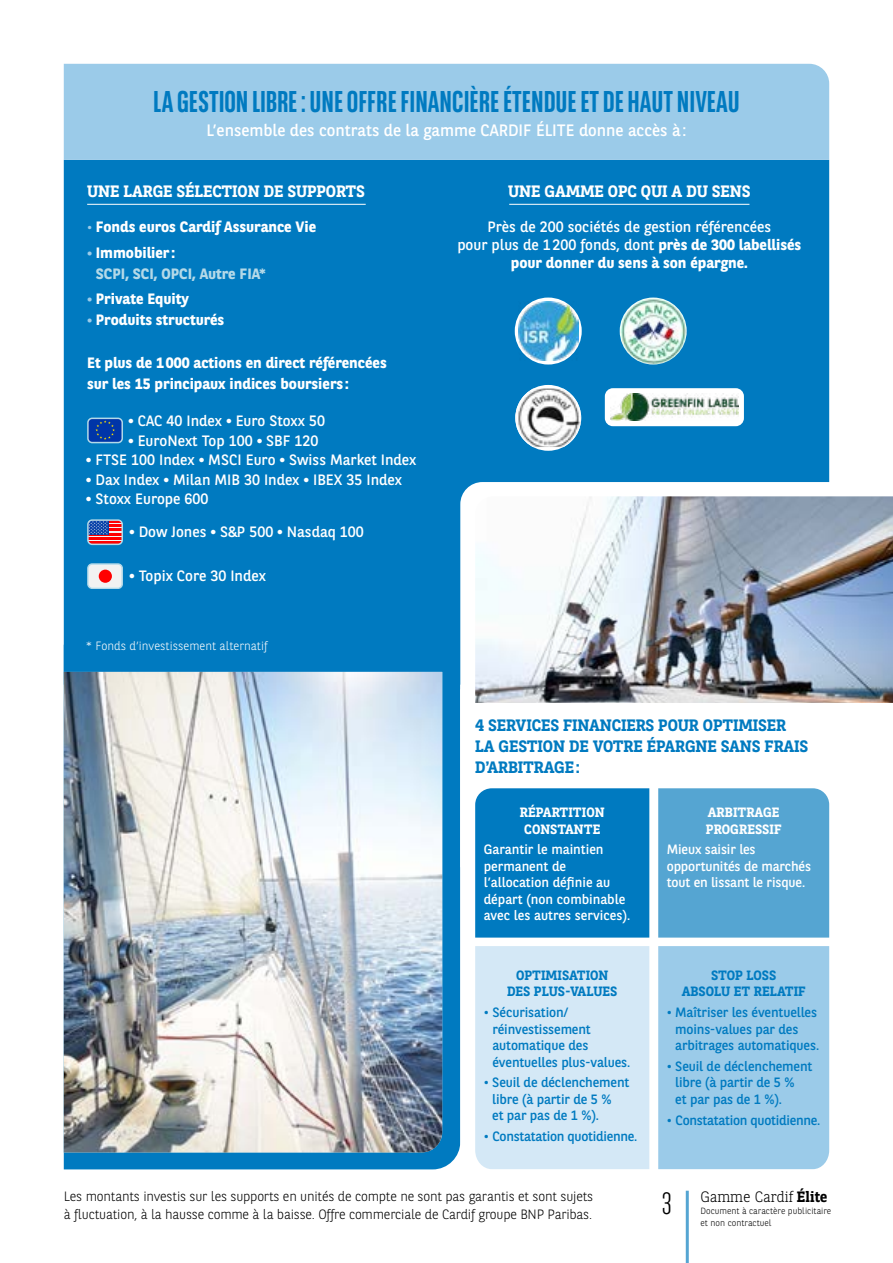
<style>
.page{position:relative;width:893px;height:1263px;background:#fff}
.page>*{position:absolute;margin:0;border:0;box-sizing:border-box;transform-origin:0 0}
.t1{font:300 30.75px "BNPP Sans Condensed";color:#000}
.t2{font:700 30px "BNPP Sans Condensed";color:#007ac0}
.t3{font:700 16.5px/21px "BNPP Slab Serif";letter-spacing:-.01em;color:#007ac0}
.t4{font:16.5px "BNPP Sans";color:#fff}
.t5{font:700 16.5px "BNPP Slab Serif";letter-spacing:-.01em;color:#fff}
.t6{font:15px/18px "BNPP Sans";color:#fff;text-align:center}
.t7{font:700 15px/21px "BNPP Sans";color:#fff}
.t8{font:700 15px/21px "BNPP Sans";color:#b4d9e8}
.t9{font:300 15px "BNPP Slab Serif";color:#000}
.t10{font:13.5px/16.5px "BNPP Sans";letter-spacing:-.01em;color:#007ac0}
.t11{font:300 13.5px/18px "BNPP Sans";letter-spacing:-.015em;color:#000}
.t12{font:13.5px/16.5px "BNPP Sans";color:#fff}
.t13{font:700 13.5px/16.5px "BNPP Slab Serif";color:#007ac0;text-align:center}
.t14{font:700 13.5px/16.5px "BNPP Slab Serif";color:#fff;text-align:center}
.t15{font:300 12px "BNPP Sans";color:#fff}
.t16{font:300 9px/12px "BNPP Sans";color:#000}
.s1{font-weight:400;font-size:13.5px;color:#9bcbe9}
.s2{font-size:13.5px;color:#9bcbe9}
.s3{color:#fff}
.s4{font-weight:700}
</style>
<div class="page">
<hr style="left:686px;top:1191px;width:3px;height:72px;background:#55a5d2">
<div style="left:64px;top:160px;width:765px;height:485px;background:#007ac0"></div>
<svg style="left:64px;top:645px;width:396px;height:524px;background:#0c7fc1"></svg>
<svg style="left:460px;top:482px;width:369px;height:207px"></svg>
<svg style="left:460px;top:689px;width:370px;height:481px"></svg>
<div style="left:475px;top:946px;width:174px;height:223px;background:#d4e8f6"></div>
<div style="left:475px;top:788px;width:174px;height:149px;background:#007ac0"></div>
<div style="left:658px;top:946px;width:171px;height:223px;background:#9bcbe9"></div>
<div style="left:658px;top:788px;width:171px;height:149px;background:#55a5d2"></div>
<div style="left:64px;top:64px;width:765px;height:96px;background:#9bcbe9"></div>
<hr style="left:87px;top:204px;width:279px;height:1px;background:#fff">
<hr style="left:509px;top:204px;width:240px;height:1px;background:#fff">
<img style="left:620px;top:298px;width:67px;height:66px;border-radius:33px">
<svg style="left:515px;top:298px;width:67px;height:66px"></svg>
<img style="left:518px;top:301px;width:60px;height:60px">
<svg style="left:515px;top:385px;width:66px;height:66px"></svg>
<img style="left:515px;top:389px;width:66px;height:58px">
<div style="left:605px;top:388px;width:139px;height:38px;background:#fff;border-radius:8px"></div>
<img style="left:610px;top:393px;width:128px;height:27px">
<img style="left:64px;top:672px;width:378px;height:480px">
<hr style="left:88px;top:544px;width:34px;height:1px;background:#f2f2f2">
<svg style="left:90px;top:522px;width:30px;height:20px"></svg>
<div style="left:87px;top:519px;width:36px;height:26px;border:2px solid #b4d9e8;border-radius:4px"></div>
<svg style="left:88px;top:418px;width:34px;height:25px"></svg>
<div style="left:87px;top:418px;width:36px;height:25px;border:2px solid #b4d9e8;border-radius:4px"></div>
<svg style="left:90px;top:566px;width:30px;height:20px"></svg>
<div style="left:99px;top:570px;width:13px;height:13px;background:#f00;border-radius:50%"></div>
<div style="left:87px;top:563px;width:36px;height:26px;border:2px solid #b4d9e8;border-radius:4px"></div>
<img style="left:475px;top:496px;width:418px;height:207px">
<h2 class="t2" style="left:153px;top:84px;width:588px">LA GESTION LIBRE: UNE OFFRE FINANCIÈRE ÉTENDUE ET DE HAUT NIVEAU</h2>
<p class="t4" style="left:206px;top:119px;width:482px">L’ensemble des contrats de la gamme CARDIF ÉLITE donne accès à:</p>
<p class="t5" style="left:87px;top:180px;width:279px">UNE LARGE SÉLECTION DE SUPPORTS</p>
<p class="t5" style="left:508px;top:180px;width:244px">UNE GAMME OPC QUI A DU SENS</p>
<p class="t7" style="left:87px;top:216px;width:231px"><span class="s1">•</span> Fonds euros Cardif Assurance Vie</p>
<p class="t8" style="left:96px;top:241px;width:172px;text-indent:-9px"><span class="s2">•</span> <span class="s3">Immobilier :<br></span>SCPI, SCI, OPCI, Autre FIA*</p>
<p class="t7" style="left:87px;top:287px;width:103px"><span class="s2">•</span> Private Equity</p>
<p class="t7" style="left:87px;top:308px;width:139px"><span class="s2">•</span> Produits structurés</p>
<p class="t6" style="left:457px;top:217px;width:345px">Près de 200 sociétés de gestion référencées<br>pour plus de 1200 fonds, dont <span class="s4">près de 300 labellisés pour donner du sens à son épargne.</span></p>
<p class="t7" style="left:87px;top:351px;width:301px">Et plus de 1000 actions en direct référencées sur les 15 principaux indices boursiers :</p>
<p class="t6" style="left:128px;top:412px;width:198px"><span class="s4">•</span> CAC 40 Index <span class="s4">•</span> Euro Stoxx 50</p>
<p class="t6" style="left:128px;top:431px;width:192px"><span class="s4">•</span> EuroNext Top 100 <span class="s4">•</span> SBF 120</p>
<p class="t6" style="left:86px;top:451px;width:332px"><span class="s4">•</span> FTSE 100 Index <span class="s4">•</span> MSCI Euro <span class="s4">•</span> Swiss Market Index</p>
<p class="t6" style="left:86px;top:470px;width:318px"><span class="s4">•</span> Dax Index <span class="s4">•</span> Milan MIB 30 Index <span class="s4">•</span> IBEX 35 Index</p>
<p class="t6" style="left:86px;top:490px;width:124px"><span class="s4">•</span> Stoxx Europe 600</p>
<p class="t6" style="left:129px;top:522px;width:236px"><span class="s4">•</span> Dow Jones <span class="s4">•</span> S&amp;P 500 <span class="s4">•</span> Nasdaq 100</p>
<p class="t6" style="left:129px;top:566px;width:138px"><span class="s4">•</span> Topix Core 30 Index</p>
<p class="t15" style="left:86px;top:638px;width:183px">* Fonds d’investissement alternatif</p>
<p class="t3" style="left:475px;top:714px;width:335px">4 SERVICES FINANCIERS POUR OPTIMISER<br>LA GESTION DE VOTRE ÉPARGNE SANS FRAIS<br>D’ARBITRAGE:</p>
<p class="t14" style="left:520px;top:804px;width:86px">RÉPARTITION<br>CONSTANTE</p>
<p class="t12" style="left:484px;top:841px;width:148px">Garantir le maintien permanent de l’allocation définie au départ (non combinable avec les autres services).</p>
<p class="t13" style="left:507px;top:966px;width:112px">OPTIMISATION<br>DES PLUS-VALUES</p>
<p class="t10" style="left:492px;top:1003px;width:139px;text-indent:-9px">• Sécurisation/ réinvestissement automatique des éventuelles plus-values.</p>
<p class="t10" style="left:492px;top:1074px;width:139px;text-indent:-9px">• Seuil de déclenchement libre (à partir de 5 %<br>et par pas de 1 %).</p>
<p class="t10" style="left:484px;top:1127px;width:155px">• Constatation quotidienne.</p>
<p class="t14" style="left:706px;top:804px;width:77px;text-align:left">ARBITRAGE<br>PROGRESSIF</p>
<p class="t12" style="left:667px;top:841px;width:146px">Mieux saisir les opportunités de marchés tout en lissant le risque.</p>
<p class="t13" style="left:682px;top:966px;width:126px">STOP LOSS<br>ABSOLU ET RELATIF</p>
<p class="t10" style="left:675px;top:1003px;width:145px;text-indent:-9px">• Maîtriser les éventuelles moins-values par des arbitrages automatiques.</p>
<p class="t10" style="left:675px;top:1057px;width:139px;text-indent:-9px">• Seuil de déclenchement libre (à partir de 5 %<br>et par pas de 1 %).</p>
<p class="t10" style="left:667px;top:1111px;width:155px">• Constatation quotidienne.</p>
<p class="t11" style="left:64px;top:1186px;width:531px">Les montants investis sur les supports en unités de compte ne sont pas garantis et sont sujets à fluctuation, à la hausse comme à la baisse. Offre commerciale de Cardif groupe BNP Paribas.</p>
<h1 class="t1" style="left:662px;top:1184px;width:12px">3</h1>
<p class="t9" style="left:700px;top:1186px;width:129px">Gamme Cardif <span class="s4">Élite</span></p>
<p class="t16" style="left:700px;top:1204px;width:132px">Document à caractère publicitaire et non contractuel</p>
</div>
